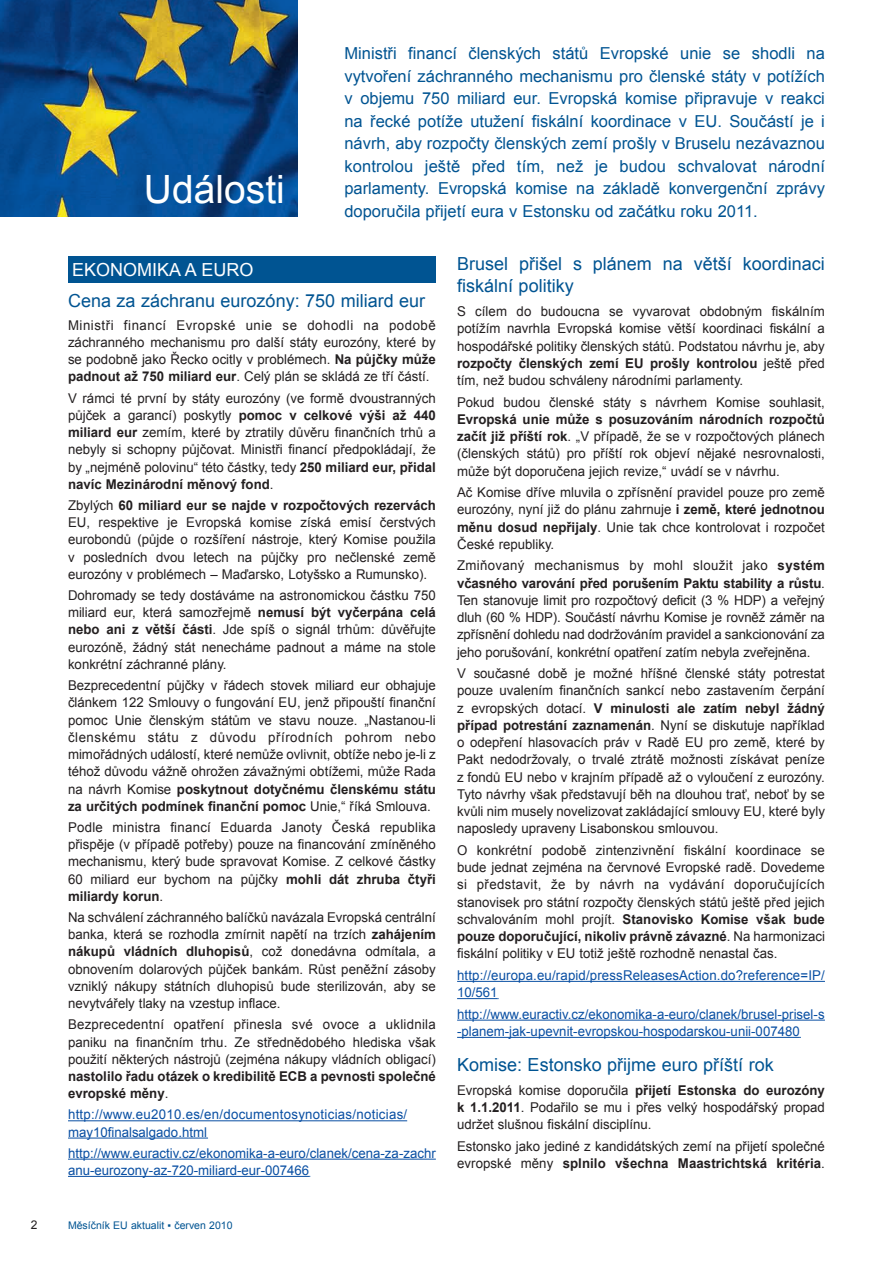
<style>
.page{position:relative;width:893px;height:1263px;background:#fff}
.page>*{position:absolute;margin:0;border:0;box-sizing:border-box;transform-origin:0 0}
.t1{font:39px "Arial";color:#fff}
.t2{font:18px/22.5px "Arial";color:#005492}
.t3{font:18px "Arial";color:#fff}
.t4{font:16.5px/22.5px "Arial";color:#005492;text-align:justify}
.t5{font:13.5px/17.2px "Arial";color:#231f20;text-align:justify}
.t6{font:13.5px/17.2px "Arial";color:#094fa3}
.t7{font:13.5px/17.2px "Arial";letter-spacing:.02em;color:#094fa3}
.t8{font:700 13.5px/17.2px "Arial";color:#231f20}
.t9{font:12px "Arial";color:#231f20}
.t10{font:10.5px "Arial";color:#005492}
.s1{font-weight:700}
.s2{font-weight:400}
</style>
<div class="page">
<img style="left:0;top:0;width:298px;height:217px">
<hr style="left:68px;top:1120px;width:339px;height:1px;background:#094fa3">
<hr style="left:68px;top:1137px;width:139px;height:1px;background:#094fa3">
<hr style="left:68px;top:1158px;width:368px;height:1px;background:#094fa3">
<hr style="left:68px;top:1176px;width:241px;height:1px;background:#094fa3">
<hr style="left:457px;top:981px;width:368px;height:1px;background:#094fa3">
<hr style="left:457px;top:998px;width:41px;height:1px;background:#094fa3">
<hr style="left:457px;top:1020px;width:368px;height:1px;background:#094fa3">
<hr style="left:457px;top:1037px;width:343px;height:1px;background:#094fa3">
<div style="left:68px;top:257px;width:368px;height:26px;background:#005492"></div>
<p class="t9" style="left:31px;top:1217px;width:8px">2</p>
<h1 class="t1" style="left:144px;top:163px;width:142px">Události</h1>
<p class="t4" style="left:344px;top:42px;width:482px">Ministři financí členských států Evropské unie se shodli na vytvoření záchranného mechanismu pro členské státy v potížích v objemu 750 miliard eur. Evropská komise připravuje v reakci na řecké potíže utužení fiskální koordinace v EU. Součástí je i návrh, aby rozpočty členských zemí prošly v Bruselu nezávaznou kontrolou ještě před tím, než je budou schvalovat národní parlamenty. Evropská komise na základě konvergenční zprávy doporučila přijetí eura v Estonsku od začátku roku 2011.</p>
<h2 class="t3" style="left:72px;top:258px;width:183px">EKONOMIKA A EURO</h2>
<h2 class="t2" style="left:68px;top:289px;width:359px">Cena za záchranu eurozóny: 750 miliard eur</h2>
<p class="t5" style="left:68px;top:316px;width:369px">Ministři financí Evropské unie se dohodli na podobě záchranného mechanismu pro další státy eurozóny, které by se podobně jako Řecko ocitly v problémech. <span class="s1">Na půjčky může padnout až 750 miliard eur</span>. Celý plán se skládá ze tří částí.</p>
<p class="t5" style="left:68px;top:389px;width:369px">V rámci té první by státy eurozóny (ve formě dvoustranných půjček a garancí) poskytly <span class="s1">pomoc v celkové výši až 440 miliard eur</span> zemím, které by ztratily důvěru finančních trhů a nebyly si schopny půjčovat. Ministři financí předpokládají, že by „nejméně polovinu“ této částky, tedy <span class="s1">250 miliard eur, přidal navíc Mezinárodní měnový fond</span>.</p>
<p class="t5" style="left:68px;top:497px;width:369px">Zbylých <span class="s1">60 miliard eur se najde v rozpočtových rezervách </span>EU, respektive je Evropská komise získá emisí čerstvých eurobondů (půjde o rozšíření nástroje, který Komise použila v posledních dvou letech na půjčky pro nečlenské země eurozóny v problémech – Maďarsko, Lotyšsko a Rumunsko).</p>
<p class="t5" style="left:68px;top:587px;width:369px">Dohromady se tedy dostáváme na astronomickou částku 750 miliard eur, která samozřejmě <span class="s1">nemusí být vyčerpána celá nebo ani z větší části</span>. Jde spíš o signál trhům: důvěřujte eurozóně, žádný stát nenecháme padnout a máme na stole konkrétní záchranné plány.</p>
<p class="t5" style="left:68px;top:677px;width:369px">Bezprecedentní půjčky v řádech stovek miliard eur obhajuje článkem 122 Smlouvy o fungování EU, jenž připouští finanční pomoc Unie členským státům ve stavu nouze. „Nastanou-li členskému státu z důvodu přírodních pohrom nebo mimořádných událostí, které nemůže ovlivnit, obtíže nebo je-li z téhož důvodu vážně ohrožen závažnými obtížemi, může Rada na návrh Komise <span class="s1">poskytnout dotyčnému členskému státu za určitých podmínek finanční pomoc</span> Unie,“ říká Smlouva.</p>
<p class="t5" style="left:68px;top:819px;width:369px">Podle ministra financí Eduarda Janoty Česká republika přispěje (v případě potřeby) pouze na financování zmíněného mechanismu, který bude spravovat Komise. Z celkové částky 60 miliard eur bychom na půjčky <span class="s1">mohli dát zhruba čtyři miliardy korun</span>.</p>
<p class="t5" style="left:68px;top:909px;width:369px">Na schválení záchranného balíčků navázala Evropská centrální banka, která se rozhodla zmírnit napětí na trzích <span class="s1">zahájením nákupů vládních dluhopisů</span>, což donedávna odmítala, a obnovením dolarových půjček bankám. Růst peněžní zásoby vzniklý nákupy státních dluhopisů bude sterilizován, aby se nevytvářely tlaky na vzestup inflace.</p>
<p class="t5" style="left:68px;top:1016px;width:369px">Bezprecedentní opatření přinesla své ovoce a uklidnila paniku na finančním trhu. Ze střednědobého hlediska však použití některých nástrojů (zejména nákupy vládních obligací)</p>
<p class="t8" style="left:68px;top:1068px;width:369px">nastolilo řadu otázek o kredibilitě ECB a pevnosti společné evropské měny<span class="s2">.</span></p>
<p class="t7" style="left:68px;top:1106px;width:341px">http://www.eu2010.es/en/documentosynoticias/noticias/ may10finalsalgado.html</p>
<p class="t6" style="left:68px;top:1144px;width:369px">http://www.euractiv.cz/ekonomika-a-euro/clanek/cena-za-zachr anu-eurozony-az-720-miliard-eur-007466</p>
<p class="t10" style="left:68px;top:1218px;width:166px">Měsíčník EU aktualit ▪ červen 2010</p>
<h2 class="t2" style="left:457px;top:253px;width:369px">Brusel přišel s plánem na větší koordinaci fiskální politiky</h2>
<p class="t5" style="left:457px;top:303px;width:369px">S cílem do budoucna se vyvarovat obdobným fiskálním potížím navrhla Evropská komise větší koordinaci fiskální a hospodářské politiky členských států. Podstatou návrhu je, aby <span class="s1">rozpočty členských zemí EU prošly kontrolou</span> ještě před tím, než budou schváleny národními parlamenty.</p>
<p class="t5" style="left:457px;top:393px;width:369px">Pokud budou členské státy s návrhem Komise souhlasit,</p>
<p class="t5" style="left:457px;top:411px;width:369px"><span class="s1">Evropská unie může s posuzováním národních rozpočtů začít již příští rok</span>. „V případě, že se v rozpočtových plánech (členských států) pro příští rok objeví nějaké nesrovnalosti, může být doporučena jejich revize,“ uvádí se v návrhu.</p>
<p class="t5" style="left:457px;top:484px;width:369px">Ač Komise dříve mluvila o zpřísnění pravidel pouze pro země eurozóny, nyní již do plánu zahrnuje <span class="s1">i země, které jednotnou měnu dosud nepřijaly</span>. Unie tak chce kontrolovat i rozpočet České republiky.</p>
<p class="t5" style="left:457px;top:557px;width:369px">Zmiňovaný mechanismus by mohl sloužit jako <span class="s1">systém včasného varování před porušením Paktu stability a růstu</span>.<br>Ten stanovuje limit pro rozpočtový deficit (3 % HDP) a veřejný dluh (60 % HDP). Součástí návrhu Komise je rovněž záměr na zpřísnění dohledu nad dodržováním pravidel a sankcionování za jeho porušování, konkrétní opatření zatím nebyla zveřejněna.</p>
<p class="t5" style="left:457px;top:665px;width:369px">V současné době je možné hříšné členské státy potrestat pouze uvalením finančních sankcí nebo zastavením čerpání z evropských dotací. <span class="s1">V minulosti ale zatím nebyl žádný případ potrestání zaznamenán</span>. Nyní se diskutuje například o odepření hlasovacích práv v Radě EU pro země, které by Pakt nedodržovaly, o trvalé ztrátě možnosti získávat peníze z fondů EU nebo v krajním případě až o vyloučení z eurozóny.<br>Tyto návrhy však představují běh na dlouhou trať, neboť by se kvůli nim musely novelizovat zakládající smlouvy EU, které byly naposledy upraveny Lisabonskou smlouvou.</p>
<p class="t5" style="left:457px;top:842px;width:369px">O konkrétní podobě zintenzivnění fiskální koordinace se bude jednat zejména na červnové Evropské radě. Dovedeme si představit, že by návrh na vydávání doporučujících stanovisek pro státní rozpočty členských států ještě před jejich schvalováním mohl projít. <span class="s1">Stanovisko Komise však bude pouze doporučující, nikoliv právně závazné</span>. Na harmonizaci fiskální politiky v EU totiž ještě rozhodně nenastal čas.</p>
<p class="t6" style="left:457px;top:967px;width:369px">http://europa.eu/rapid/pressReleasesAction.do?reference=IP/<br>10/561</p>
<p class="t6" style="left:457px;top:1005px;width:369px">http://www.euractiv.cz/ekonomika-a-euro/clanek/brusel-prisel-s -planem-jak-upevnit-evropskou-hospodarskou-unii-007480</p>
<h2 class="t2" style="left:457px;top:1054px;width:318px">Komise: Estonsko přijme euro příští rok</h2>
<p class="t5" style="left:457px;top:1081px;width:369px">Evropská komise doporučila <span class="s1">přijetí Estonska do eurozóny k 1.1.2011</span>. Podařilo se mu i přes velký hospodářský propad udržet slušnou fiskální disciplínu.</p>
<p class="t5" style="left:457px;top:1137px;width:369px">Estonsko jako jediné z kandidátských zemí na přijetí společné evropské měny <span class="s1">splnilo všechna Maastrichtská kritéria</span>.</p>
</div>
